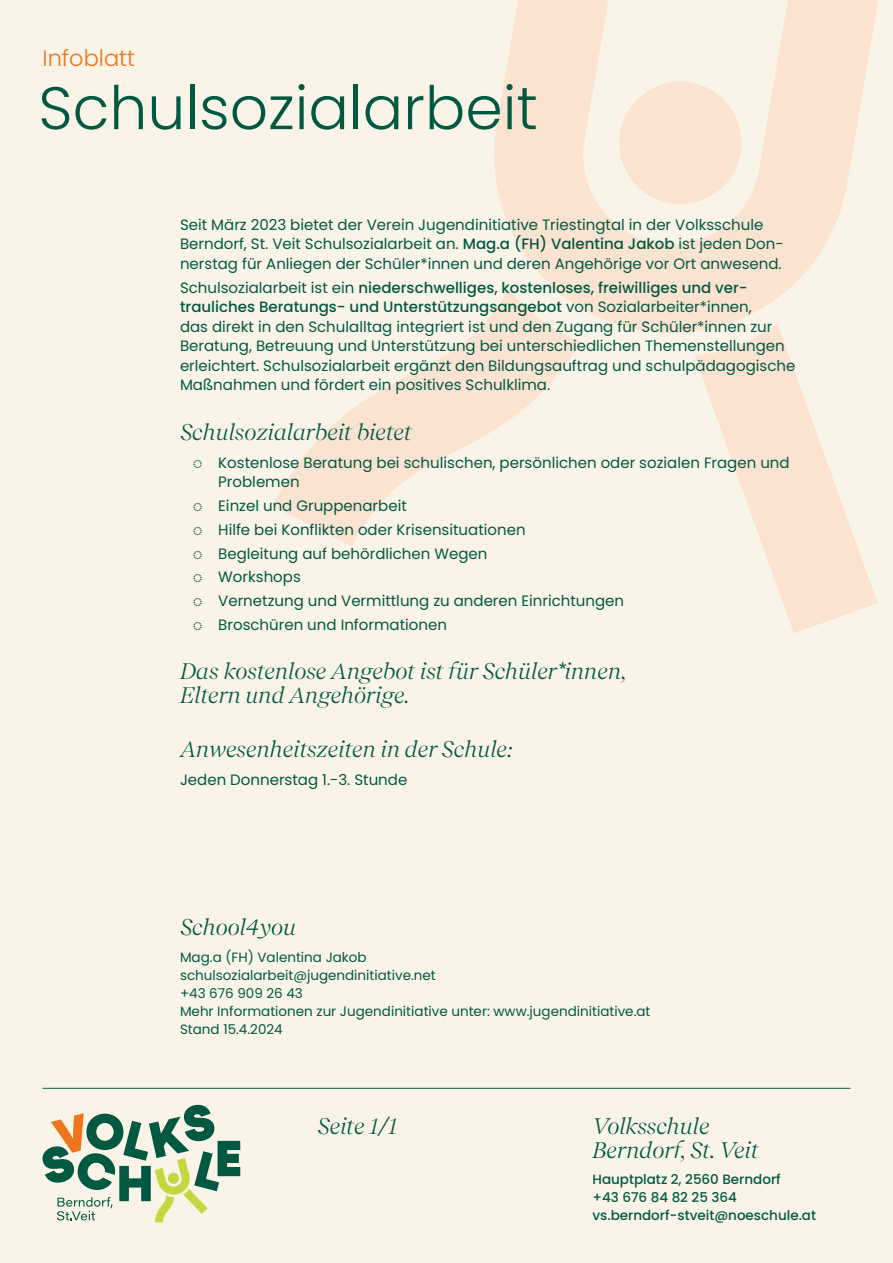
<style>
.page{position:relative;width:893px;height:1263px;background:#fff}
.page>*{position:absolute;margin:0;border:0;box-sizing:border-box;transform-origin:0 0}
.t1{font:300 60px "Poppins";color:#005940}
.t2{font:italic 22.5px/24px "Recife Display";color:#005940}
.t3{font:300 22.5px "Poppins";color:#ed751a}
.t4{font:15px/19.5px "Poppins";color:#005940}
.t5{font:13.5px/18px "Poppins";color:#005940}
.t6{font:500 13.5px/18px "Poppins";color:#005940}
.s1{font-weight:500}
</style>
<div class="page">
<div style="left:1px;top:0;width:892px;height:1263px;background:#faf4e8"></div>
<svg style="left:494px;top:0;width:384px;height:333px;fill:#fbe3d1"></svg>
<svg style="left:615px;top:77px;width:131px;height:132px"></svg>
<svg style="left:273px;top:289px;width:308px;height:257px"></svg>
<svg style="left:694px;top:323px;width:184px;height:310px"></svg>
<svg style="left:42px;top:1104px;width:198px;height:118px"></svg>
<hr style="left:43px;top:1088px;width:807px;height:1px;background:#005940">
<h2 class="t3" style="left:43px;top:45px;width:94px">Infoblatt</h2>
<h1 class="t1" style="left:38px;top:73px;width:501px">Schulsozialarbeit</h1>
<p class="t4" style="left:180px;top:215px;width:605px">Seit März 2023 bietet der Verein Jugendinitiative Triestingtal in der Volksschule<br>Berndorf, St. Veit Schulsozialarbeit an. <span class="s1">Mag.a (FH) Valentina Jakob</span> ist jeden Don&shy;nerstag für Anliegen der Schüler*innen und deren Angehörige vor Ort anwesend.</p>
<p class="t4" style="left:180px;top:278px;width:617px">Schulsozialarbeit ist ein <span class="s1">niederschwelliges, kostenloses, freiwilliges und ver&shy;trauliches Beratungs- und Unterstützungsangebot</span> von Sozialarbeiter*innen,<br>das direkt in den Schulalltag integriert ist und den Zugang für Schüler*innen zur Beratung, Betreuung und Unterstützung bei unterschiedlichen Themenstellungen erleichtert. Schulsozialarbeit ergänzt den Bildungsauftrag und schulpädagogische Maßnahmen und fördert ein positives Schulklima.</p>
<h2 class="t2" style="left:180px;top:418px;width:233px">Schulsozialarbeit bietet</h2>
<p class="t4" style="left:218px;top:453px;width:573px;text-indent:-26px">◌ Kostenlose Beratung bei schulischen, persönlichen oder sozialen Fragen und<br>Problemen</p>
<p class="t4" style="left:193px;top:494px;width:433px;line-height:23.7px">◌ Einzel und Gruppenarbeit<br>◌ Hilfe bei Konflikten oder Krisensituationen<br>◌ Begleitung auf behördlichen Wegen<br>◌ Workshops<br>◌ Vernetzung und Vermittlung zu anderen Einrichtungen ◌ Broschüren und Informationen</p>
<h2 class="t2" style="left:180px;top:658px;width:448px">Das kostenlose Angebot ist für Schüler*innen,<br>Eltern und Angehörige.</h2>
<h2 class="t2" style="left:180px;top:736px;width:334px">Anwesenheitszeiten in der Schule:</h2>
<p class="t4" style="left:180px;top:770px;width:229px">Jeden Donnerstag 1.-3. Stunde</p>
<h2 class="t2" style="left:180px;top:914px;width:118px">School4you</h2>
<p class="t5" style="left:180px;top:948px;width:472px">Mag.a (FH) Valentina Jakob<br>schulsozialarbeit@jugendinitiative.net<br>+43 676 909 26 43<br>Mehr Informationen zur Jugendinitiative unter: www.jugendinitiative.at Stand 15.4.2024</p>
<h2 class="t2" style="left:317px;top:1113px;width:82px">Seite 1/1</h2>
<h2 class="t2" style="left:592px;top:1113px;width:168px">Volksschule<br>Berndorf, St. Veit</h2>
<p class="t6" style="left:592px;top:1171px;width:225px">Hauptplatz 2, 2560 Berndorf<br>+43 676 84 82 25 364 vs.berndorf-stveit@noeschule.at</p>
</div>
